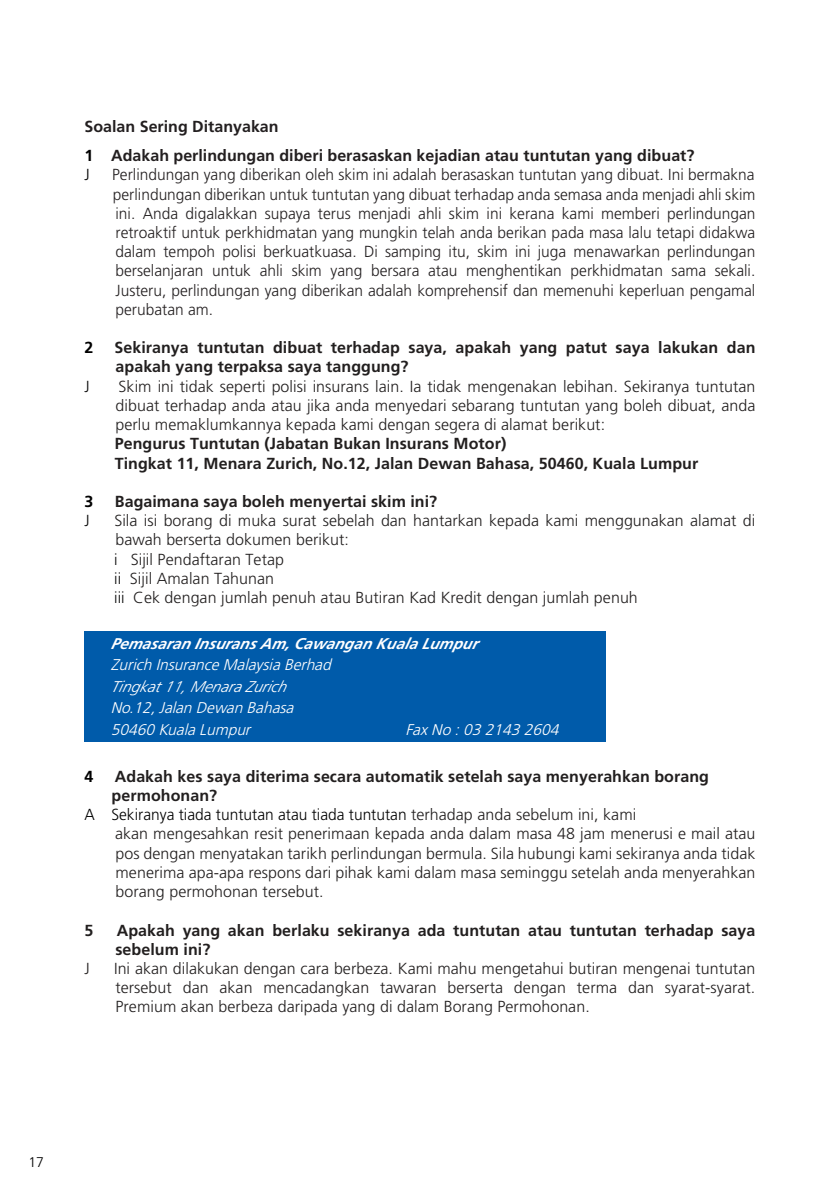
<style>
.page{position:relative;width:840px;height:1191px;background:#fff}
.page>*{position:absolute;margin:0;border:0;box-sizing:border-box;transform-origin:0 0}
.t1{font:300 16px/19.2px "Frutiger";letter-spacing:.005em;color:#221f1f;text-align:justify}
.t2{font:300 16px/19.2px "Frutiger";color:#231f20;text-align:justify}
.t3{font:700 16px/19.2px "Frutiger";letter-spacing:.005em;color:#221f1f}
.t4{font:700 16px/29.2px "Frutiger";color:#231f20}
.t5{font:300 16px "Frutiger";color:#000}
.t6{font:700 16px "Frutiger";color:#000}
.t7{font:italic 300 15.6px/21.4px "Frutiger";color:#fff}
.t8{font:italic 700 15.6px "Frutiger";color:#fff}
.t9{font:italic 300 15.6px "Frutiger";color:#fff}
.t10{font:300 14px "Frutiger";color:#000}
.s1{color:#000}
.s2{color:#221f1f}
</style>
<div class="page">
<div style="left:84px;top:631px;width:521px;height:110px;background:#005baa"></div>
<p class="t4" style="left:84px;top:112px;width:611px">Soalan Sering Ditanyakan<br><span class="s1">1</span> Adakah perlindungan diberi berasaskan kejadian atau <span class="s2">tuntutan yang dibuat?</span></p>
<p class="t5" style="left:84px;top:166px;width:7px">J</p>
<p class="t2" style="left:112px;top:165px;width:644px">Perlindungan yang diberikan oleh skim ini adalah berasaskan tuntutan yang dibuat. Ini bermakna perlindungan diberikan untuk tuntutan yang dibuat terhadap anda semasa anda menjadi ahli skim ini. Anda digalakkan supaya terus menjadi ahli skim ini kerana kami memberi perlindungan retroaktif untuk perkhidmatan yang mungkin telah anda berikan pada masa lalu tetapi didakwa dalam tempoh polisi berkuatkuasa. Di samping itu, skim ini juga menawarkan perlindungan berselanjaran untuk ahli skim yang bersara atau menghentikan perkhidmatan sama sekali.<br>Justeru, perlindungan yang diberikan adalah komprehensif dan memenuhi keperluan pengamal perubatan am.</p>
<p class="t6" style="left:84px;top:338px;width:10px">2</p>
<p class="t3" style="left:114px;top:338px;width:642px">Sekiranya tuntutan dibuat terhadap saya, apakah yang patut saya lakukan dan apakah yang terpaksa saya tanggung?</p>
<p class="t5" style="left:84px;top:377px;width:7px">J</p>
<p class="t1" style="left:115px;top:376px;width:641px">Skim ini tidak seperti polisi insurans lain. Ia tidak mengenakan lebihan. Sekiranya tuntutan dibuat terhadap anda atau jika anda menyedari sebarang tuntutan yang boleh dibuat, anda perlu memaklumkannya kepada kami dengan segera di alamat berikut:</p>
<p class="t3" style="left:115px;top:434px;width:584px">Pengurus Tuntutan (Jabatan Bukan Insurans Motor)<br>Tingkat 11, Menara Zurich, No.12, Jalan Dewan Bahasa, 50460, Kuala Lumpur</p>
<p class="t6" style="left:84px;top:492px;width:10px">3</p>
<p class="t3" style="left:115px;top:491px;width:324px">Bagaimana saya boleh menyertai skim ini?</p>
<p class="t5" style="left:84px;top:511px;width:7px">J</p>
<p class="t1" style="left:114px;top:511px;width:642px;text-align:left">Sila isi borang di muka surat sebelah dan hantarkan kepada kami menggunakan alamat di bawah berserta dokumen berikut:<br><span class="s1">i</span> Sijil Pendaftaran Tetap<br><span class="s1">ii</span> Sijil Amalan Tahunan<br><span class="s1">iii</span> Cek dengan jumlah penuh atau Butiran Kad Kredit dengan jumlah penuh</p>
<p class="t8" style="left:111px;top:634px;width:373px">Pemasaran InsuransAm, Cawangan Kuala Lump ur</p>
<p class="t7" style="left:111px;top:654px;width:226px">Zurich InsuranceMalaysiaBerhad</p>
<p class="t9" style="left:111px;top:677px;width:181px">Ting kat11, MenaraZurich</p>
<p class="t7" style="left:111px;top:697px;width:188px">No.12,Jalan Dewan Bahasa<br>50460 KualaLumpur</p>
<p class="t7" style="left:405px;top:718px;width:159px">FaxNo :03 2143 2604</p>
<p class="t6" style="left:84px;top:767px;width:10px">4</p>
<p class="t3" style="left:115px;top:766px;width:595px">Adakah kes saya diterima secara automatik setelah saya menyerahkan borang</p>
<p class="t3" style="left:112px;top:785px;width:107px">permohonan?</p>
<p class="t5" style="left:84px;top:805px;width:553px">A Sekiranya tiada tuntutan atau tiada tuntutan <span class="s2">terhadap anda sebelum ini, kami</span></p>
<p class="t1" style="left:115px;top:824px;width:641px">akan mengesahkan resit penerimaan kepada anda dalam masa 48 jam menerusi e mail atau</p>
<p class="t1" style="left:115px;top:843px;width:641px">pos dengan menyatakan tarikh perlindungan bermula. Sila hubungi kami sekiranya anda tidak</p>
<p class="t1" style="left:115px;top:862px;width:641px">menerima apa-apa respons dari pihak kami dalam masa seminggu setelah anda menyerahkan</p>
<p class="t1" style="left:115px;top:882px;width:209px">borang permohonan tersebut.</p>
<p class="t3" style="left:85px;top:920px;width:10px">5</p>
<p class="t3" style="left:115px;top:920px;width:641px">Apakah yang akan berlaku sekiranya ada tuntutan atau tuntutan terhadap saya sebelum ini?</p>
<p class="t1" style="left:84px;top:958px;width:7px">J</p>
<p class="t1" style="left:114px;top:958px;width:642px">Ini akan dilakukan dengan cara berbeza. Kami mahu mengetahui butiran mengenai tuntutan tersebut dan akan mencadangkan tawaran berserta dengan terma dan syarat-syarat.<br>Premium akan berbeza daripada yang di dalam Borang Permohonan.</p>
<p class="t10" style="left:28px;top:1154px;width:17px">17</p>
</div>
